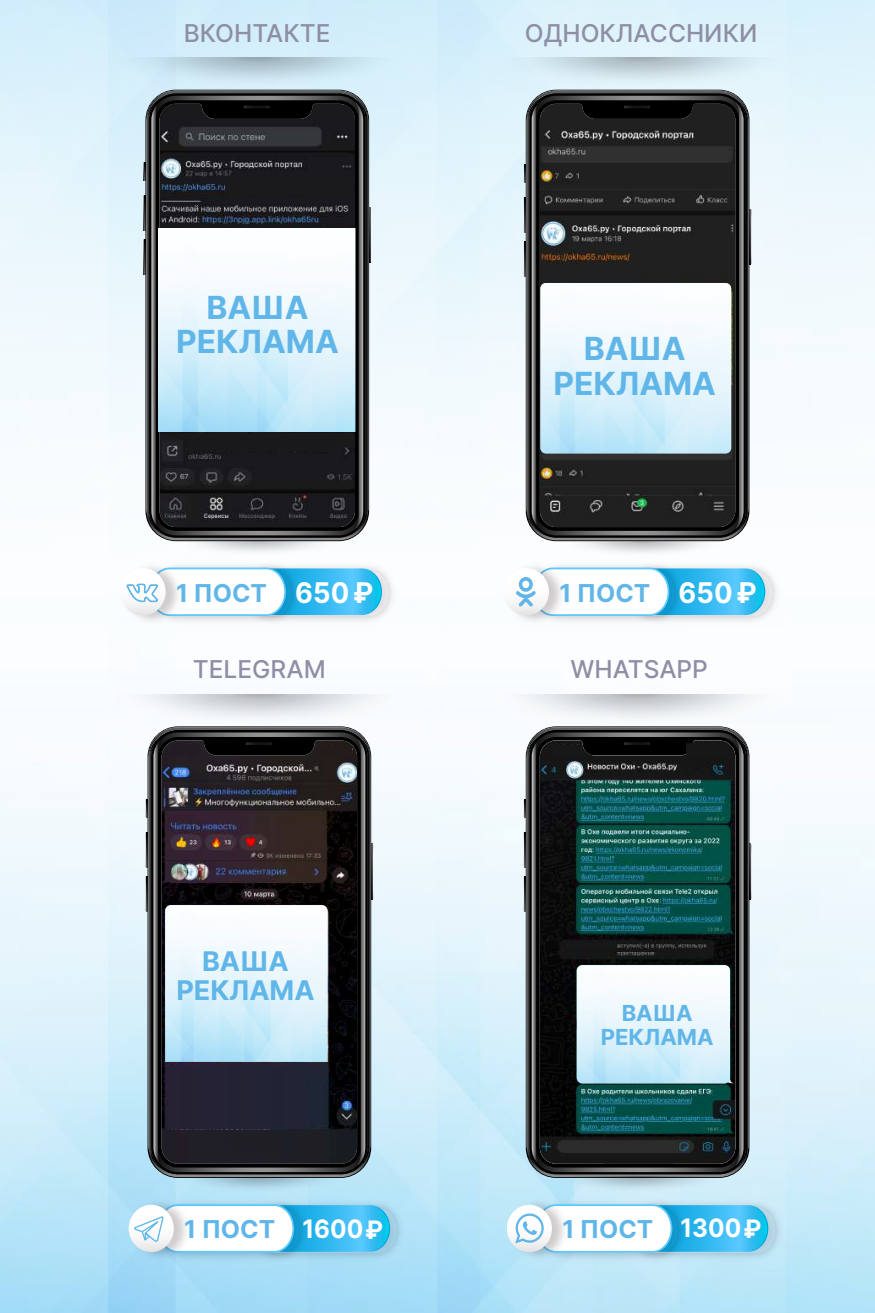
<style>
.page{position:relative;width:875px;height:1313px;background:#fff}
.page>*{position:absolute;margin:0;border:0;box-sizing:border-box;transform-origin:0 0}
.t1{font:700 31.85px/34.5px "Inter";color:#60b6e8;text-align:center}
.t2{font:700 27.12px/29.2px "Inter";color:#60b6e8;text-align:center}
.t3{font:700 24.68px "Inter";color:#60b6e8}
.t4{font:500 24.5px "Inter";color:#8e8ea5}
.t5{font:700 22.05px/23.8px "Inter";color:#60b6e8;text-align:center}
.s1{font-size:28.53px;color:#fff}
.s2{font-size:25.38px;color:#fff}
</style>
<div class="page">
<img style="left:0;top:0;width:875px;height:542px">
<img style="left:0;top:779px;width:875px;height:533px">
<svg style="left:144px;top:91px;width:227px;height:449px;background:#494a4b"></svg>
<img style="left:160px;top:104px;width:195px;height:423px">
<div style="left:160px;top:104px;width:38px;height:13px;background:#1a1a1d"></div>
<div style="left:187px;top:438px;width:149px;height:13px;background:#19191b"></div>
<div style="left:225px;top:182px;width:127px;height:12px;background:#1a1a1d"></div>
<div style="left:313px;top:105px;width:42px;height:13px;background:#1a1a1d"></div>
<img style="left:158px;top:228px;width:197px;height:203px">
<svg style="left:115px;top:58px;width:285px;height:29px;background:#c9e2ed"></svg>
<svg style="left:121px;top:566px;width:261px;height:51px"></svg>
<svg style="left:524px;top:91px;width:228px;height:449px;background:#333"></svg>
<img style="left:540px;top:283px;width:191px;height:170px">
<svg style="left:498px;top:58px;width:285px;height:29px;background:#d4e6ee"></svg>
<img style="left:687px;top:570px;width:90px;height:52px">
<svg style="left:507px;top:566px;width:258px;height:51px"></svg>
<svg style="left:135px;top:694px;width:247px;height:26px"></svg>
<svg style="left:146px;top:727px;width:228px;height:450px;background:#302e34"></svg>
<img style="left:165px;top:905px;width:163px;height:156px">
<div style="left:237px;top:1135px;width:48px;height:15px;background:#1f1e25"></div>
<div style="left:172px;top:744px;width:27px;height:11px;background:#231c24"></div>
<div style="left:316px;top:746px;width:36px;height:9px;background:#231c1b"></div>
<img style="left:312px;top:1196px;width:96px;height:68px">
<img style="left:154px;top:1195px;width:158px;height:70px">
<img style="left:127px;top:1195px;width:66px;height:69px">
<svg style="left:129px;top:1203px;width:261px;height:50px"></svg>
<svg style="left:516px;top:694px;width:242px;height:26px"></svg>
<img style="left:690px;top:1196px;width:96px;height:68px">
<img style="left:532px;top:1195px;width:158px;height:70px">
<img style="left:505px;top:1195px;width:66px;height:69px">
<svg style="left:507px;top:1203px;width:261px;height:50px"></svg>
<svg style="left:176px;top:540px;width:163px;height:13px"></svg>
<svg style="left:561px;top:541px;width:163px;height:12px"></svg>
<svg style="left:177px;top:1177px;width:163px;height:15px;background:#a6ccdd"></svg>
<svg style="left:557px;top:1177px;width:163px;height:14px;background:#b5d0dc"></svg>
<svg style="left:524px;top:727px;width:228px;height:450px;background:#213d3d"></svg>
<img style="left:577px;top:965px;width:157px;height:118px">
<div style="left:565px;top:942px;width:52px;height:6px;background:#171717"></div>
<p class="t4" style="left:184px;top:15px;width:148px">ВКОНТАКТЕ</p>
<h1 class="t1" style="left:176px;top:289px;width:164px">ВАША<br>РЕКЛАМА</h1>
<p class="t3" style="left:176px;top:574px;width:199px">1 ПОСТ <span class="s1">650₽</span></p>
<p class="t4" style="left:193px;top:651px;width:134px">TELEGRAM</p>
<p class="t2" style="left:176px;top:945px;width:140px">ВАША<br>РЕКЛАМА</p>
<p class="t3" style="left:184px;top:1210px;width:200px">1 ПОСТ <span class="s2">1600₽</span></p>
<p class="t4" style="left:525px;top:15px;width:234px">ОДНОКЛАССНИКИ</p>
<h1 class="t1" style="left:553px;top:330px;width:164px">ВАША<br>РЕКЛАМА</h1>
<p class="t3" style="left:559px;top:574px;width:199px">1 ПОСТ <span class="s1">650₽</span></p>
<p class="t4" style="left:570px;top:651px;width:139px">WHATSAPP</p>
<p class="t5" style="left:601px;top:1000px;width:114px">ВАША<br>РЕКЛАМА</p>
<p class="t3" style="left:563px;top:1210px;width:200px">1 ПОСТ <span class="s2">1300₽</span></p>
</div>
